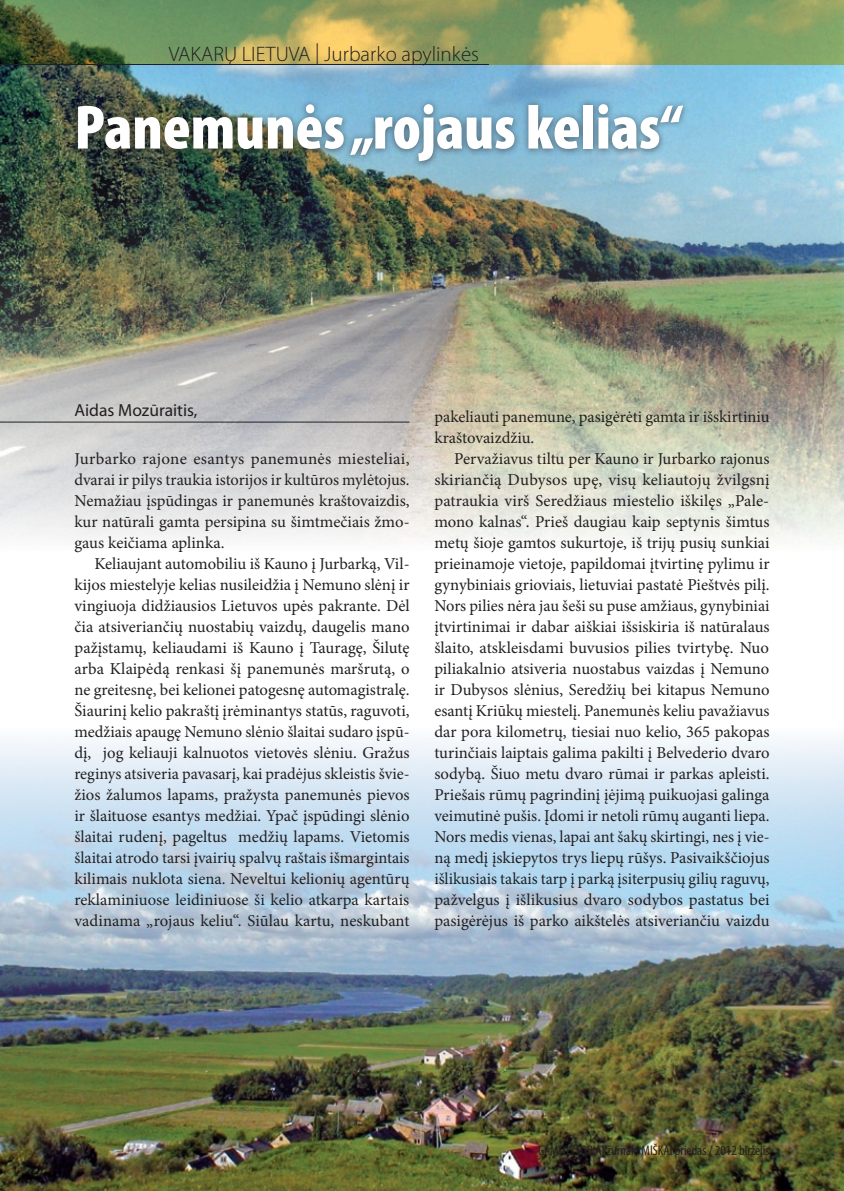
<style>
.page{position:relative;width:844px;height:1191px;background:#fff}
.page>*{position:absolute;margin:0;border:0;box-sizing:border-box;transform-origin:0 0}
.t1{font:900 condensed 63px "Myriad Pro";color:#fff}
.t2{font:300 21px "Myriad Pro";color:#231f20}
.t3{font:300 19.25px "Yanone Kaffeesatz";color:#231f20}
.t4{font:17.5px "Myriad Pro";color:#231f20}
.t5{font:16.62px/21px "Minion Pro";color:#231f20;text-align:justify}
.t6{font:condensed 14px "Myriad Pro";color:#231f20}
</style>
<div class="page">
<img style="left:0;top:739px;width:843px;height:452px">
<img style="left:0;top:64px;width:843px;height:478px">
<hr style="left:0;top:421px;width:409px;height:1px;background:#231f20">
<div style="left:71px;top:98px;width:618px;height:71px;background:#231f20;opacity:.6"></div>
<svg style="left:0;top:0;width:843px;height:64px"></svg>
<hr style="left:843px;top:0;width:1px;height:64px;background:#fed371">
<hr style="left:0;top:64px;width:489px;height:1px;background:#231f20">
<p class="t2" style="left:169px;top:43px;width:311px">VAKARŲ LIETUVA | Jurbarko apylinkės</p>
<h1 class="t1" style="left:74px;top:92px;width:609px">Panemunės „rojaus kelias“</h1>
<p class="t4" style="left:74px;top:400px;width:124px">Aidas Mozūraitis,</p>
<p class="t5" style="left:74px;top:448px;width:336px">Jurbarko rajone esantys panemunės miesteliai, dvarai ir pilys traukia istorijos ir kultūros mylėtojus.<br>Nemažiau įspūdingas ir panemunės kraštovaizdis, kur natūrali gamta persipina su šimtmečiais žmo&shy;gaus keičiama aplinka.</p>
<p class="t5" style="left:74px;top:553px;width:337px;text-indent:20px">Keliaujant automobiliu iš Kauno į Jurbarką, Vil&shy;kijos miestelyje kelias nusileidžia į Nemuno slėnį ir vingiuoja didžiausios Lietuvos upės pakrante. Dėl čia atsiveriančių nuostabių vaizdų, daugelis mano pažįstamų, keliaudami iš Kauno į Tauragę, Šilutę arba Klaipėdą renkasi šį panemunės maršrutą, o ne greitesnę, bei kelionei patogesnę automagistralę.<br>Šiaurinį kelio pakraštį įrėminantys statūs, raguvoti, medžiais apaugę Nemuno slėnio šlaitai sudaro įspū&shy;dį, jog keliauji kalnuotos vietovės slėniu. Gražus reginys atsiveria pavasarį, kai pradėjus skleistis švie&shy;žios žalumos lapams, pražysta panemunės pievos ir šlaituose esantys medžiai. Ypač įspūdingi slėnio šlaitai rudenį, pageltus medžių lapams. Vietomis šlaitai atrodo tarsi įvairių spalvų raštais išmargintais kilimais nuklota siena. Neveltui kelionių agentūrų reklaminiuose leidiniuose ši kelio atkarpa kartais vadinama „rojaus keliu“. Siūlau kartu, neskubant</p>
<p class="t5" style="left:434px;top:406px;width:336px">pakeliauti panemune, pasigėrėti gamta ir išskirtiniu kraštovaizdžiu.</p>
<p class="t5" style="left:434px;top:448px;width:337px;text-indent:20px">Pervažiavus tiltu per Kauno ir Jurbarko rajonus skiriančią Dubysos upę, visų keliautojų žvilgsnį patraukia virš Seredžiaus miestelio iškilęs „Pale&shy;mono kalnas“. Prieš daugiau kaip septynis šimtus metų šioje gamtos sukurtoje, iš trijų pusių sunkiai prieinamoje vietoje, papildomai įtvirtinę pylimu ir gynybiniais grioviais, lietuviai pastatė Pieštvės pilį.<br>Nors pilies nėra jau šeši su puse amžiaus, gynybiniai įtvirtinimai ir dabar aiškiai išsiskiria iš natūralaus šlaito, atskleisdami buvusios pilies tvirtybę. Nuo piliakalnio atsiveria nuostabus vaizdas į Nemuno ir Dubysos slėnius, Seredžių bei kitapus Nemuno esantį Kriūkų miestelį. Panemunės keliu pavažiavus dar pora kilometrų, tiesiai nuo kelio, 365 pakopas turinčiais laiptais galima pakilti į Belvederio dvaro sodybą. Šiuo metu dvaro rūmai ir parkas apleisti.<br>Priešais rūmų pagrindinį įėjimą puikuojasi galinga veimutinė pušis. Įdomi ir netoli rūmų auganti liepa.<br>Nors medis vienas, lapai ant šakų skirtingi, nes į vie&shy;ną medį įskiepytos trys liepų rūšys. Pasivaikščiojus išlikusiais takais tarp į parką įsiterpusių gilių raguvų, pažvelgus į išlikusius dvaro sodybos pastatus bei pasigėrėjus iš parko aikštelės atsiveriančiu vaizdu</p>
<p class="t3" style="left:74px;top:1136px;width:18px">90</p>
<p class="t6" style="left:538px;top:1142px;width:233px">GAMTOS LOBIAI žurnalo MIŠKAI priedas / 2012 birželis</p>
</div>
